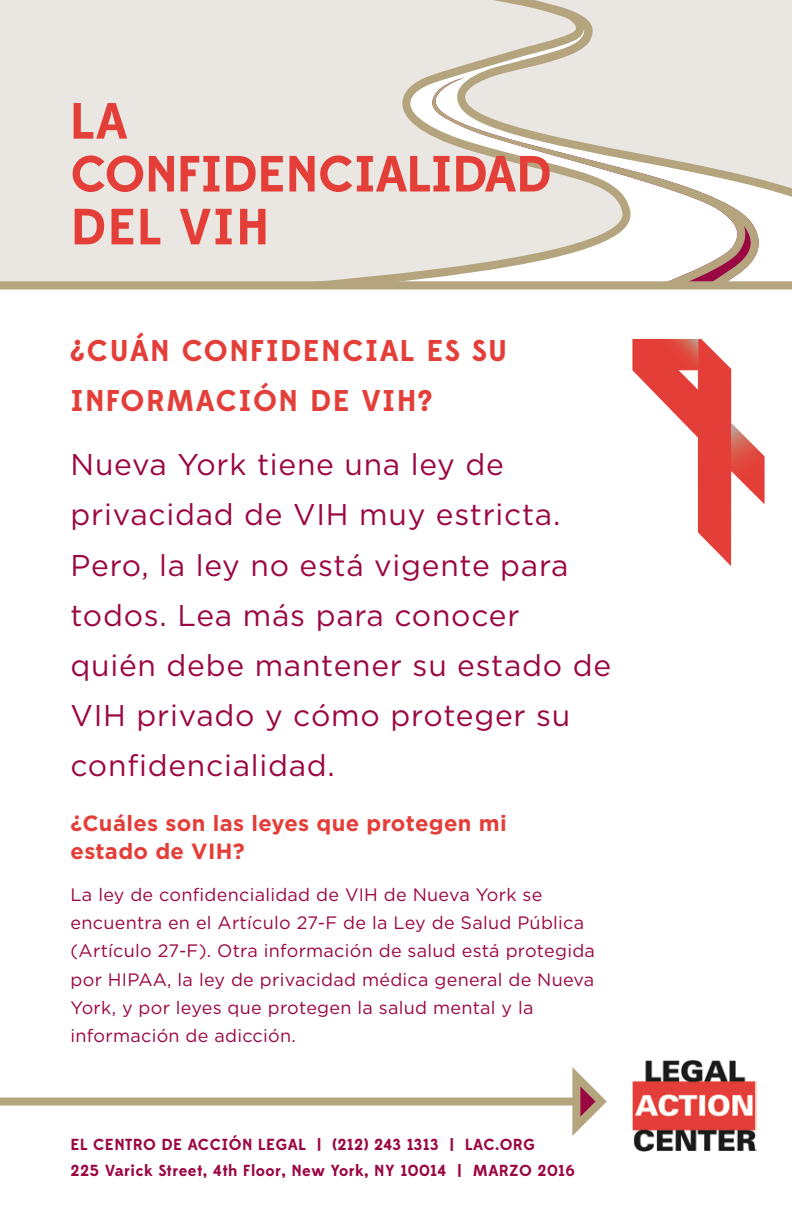
<style>
.page{position:relative;width:792px;height:1224px;background:#fff}
.page>*{position:absolute;margin:0;border:0;box-sizing:border-box;transform-origin:0 0}
.t1{font:700 50.8px/52.8px "Edmondsans";letter-spacing:-.01em;color:#e43e39}
.t2{font:30px/50px "Gotham";letter-spacing:.025em;color:#9b0743}
.t3{font:700 30px/50px "Edmondsans";letter-spacing:.05em;color:#e43e39}
.t4{font:700 22px/28px "Gotham";letter-spacing:.015em;color:#e43e39}
.t5{font:18px/28px "Gotham";letter-spacing:.015em;color:#9b0743}
.t6{font:700 16px/26px "Edmondsans";letter-spacing:.025em;color:#9b0743}
</style>
<div class="page">
<div style="left:0;top:0;width:792px;height:289px;background:#eae7e2"></div>
<img style="left:632px;top:1060px;width:125px;height:92px">
<div style="left:0;top:1098px;width:574px;height:8px;background:#b4a57f"></div>
<svg style="left:494px;top:0;width:55px;height:4px"></svg>
<svg style="left:324px;top:4px;width:468px;height:277px"></svg>
<svg style="left:427px;top:78px;width:340px;height:203px"></svg>
<div style="left:0;top:281px;width:792px;height:8px;background:#b4a57f"></div>
<svg style="left:572px;top:1067px;width:35px;height:69px"></svg>
<svg style="left:632px;top:339px;width:132px;height:227px"></svg>
<h1 class="t1" style="left:71px;top:96px;width:483px">LA<br>CONFIDENCIALIDAD<br>DEL VIH</h1>
<h2 class="t3" style="left:71px;top:327px;width:438px">¿CUÁN CONFIDENCIAL ES SU<br>INFORMACIÓN DE VIH?</h2>
<h2 class="t2" style="left:71px;top:439px;width:542px">Nueva York tiene una ley de privacidad de VIH muy estricta.<br>Pero, la ley no está vigente para todos. Lea más para conocer quién debe mantener su estado de<br>VIH privado y cómo proteger su confidencialidad.</h2>
<p class="t4" style="left:71px;top:809px;width:438px">¿Cuáles son las leyes que protegen mi estado de VIH?</p>
<p class="t5" style="left:71px;top:881px;width:526px">La ley de confidencialidad de VIH de Nueva York se encuentra en el Artículo 27-F de la Ley de Salud Pública (Artículo 27-F). Otra información de salud está protegida por HIPAA, la ley de privacidad médica general de Nueva York, y por leyes que protegen la salud mental y la información de adicción.</p>
<p class="t6" style="left:71px;top:1131px;width:506px">EL CENTRO DE ACCIÓN LEGAL | (212) 243 1313 | LAC.ORG<br>225 Varick Street, 4th Floor, New York, NY 10014 | MARZO 2016</p>
</div>
